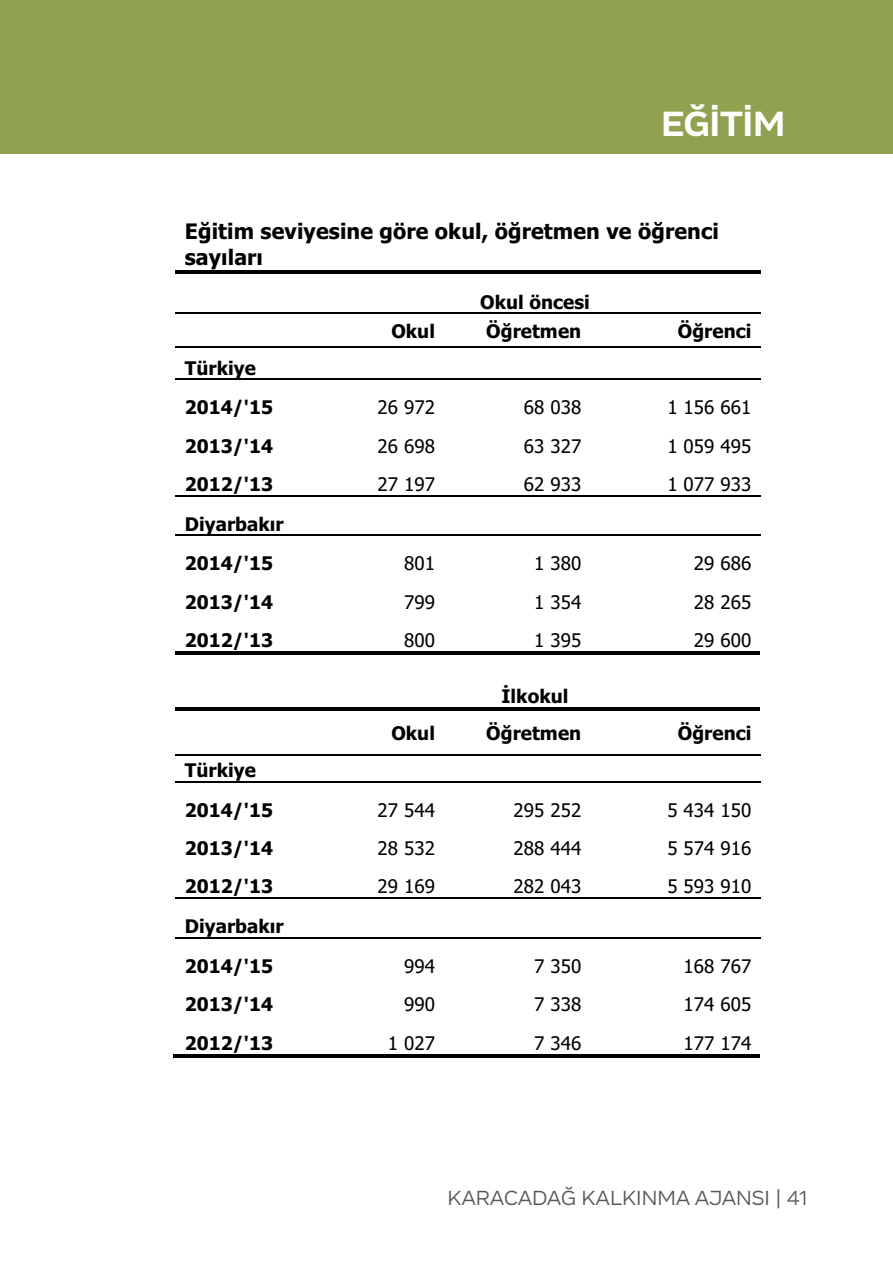
<style>
.page{position:relative;width:893px;height:1276px;background:#fff}
.page>*{position:absolute;margin:0;border:0;box-sizing:border-box;transform-origin:0 0}
.t1{font:700 36px "Vito";color:#fff}
.t2{font:700 21.3px/25.8px "Tahoma";letter-spacing:.005em;color:#000}
.t3{font:21px "Vito";color:#575756}
.t4{font:700 18.9px/39.6px "Tahoma";letter-spacing:.005em;color:#000}
.t5{font:18.9px "Tahoma";letter-spacing:.005em;color:#000}
</style>
<div class="page">
<div style="left:0;top:0;width:892px;height:154px;background:#90a250"></div>
<hr style="left:175px;top:270px;width:108px;height:4px;background:#000">
<svg style="left:283px;top:270px;width:4px;height:4px"></svg>
<hr style="left:287px;top:270px;width:22px;height:4px;background:#000">
<svg style="left:309px;top:270px;width:4px;height:4px"></svg>
<hr style="left:313px;top:270px;width:447px;height:4px;background:#000">
<hr style="left:175px;top:312px;width:108px;height:2px;background:#000">
<hr style="left:285px;top:312px;width:24px;height:2px;background:#000">
<hr style="left:311px;top:312px;width:134px;height:2px;background:#000">
<hr style="left:446px;top:312px;width:144px;height:2px;background:#000">
<hr style="left:592px;top:312px;width:168px;height:2px;background:#000">
<hr style="left:175px;top:347px;width:108px;height:1px;background:#000">
<svg style="left:283px;top:347px;width:28px;height:1px"></svg>
<hr style="left:311px;top:347px;width:134px;height:1px;background:#000">
<hr style="left:446px;top:347px;width:144px;height:1px;background:#000">
<hr style="left:592px;top:347px;width:168px;height:1px;background:#000">
<hr style="left:175px;top:378px;width:108px;height:2px;background:#000">
<hr style="left:285px;top:378px;width:24px;height:2px;background:#000">
<hr style="left:311px;top:378px;width:134px;height:2px;background:#000">
<hr style="left:446px;top:378px;width:144px;height:2px;background:#000">
<hr style="left:592px;top:378px;width:168px;height:2px;background:#000">
<hr style="left:175px;top:495px;width:108px;height:1px;background:#000">
<svg style="left:283px;top:495px;width:28px;height:1px"></svg>
<hr style="left:311px;top:495px;width:134px;height:1px;background:#000">
<hr style="left:446px;top:495px;width:144px;height:1px;background:#000">
<hr style="left:592px;top:495px;width:168px;height:1px;background:#000">
<hr style="left:175px;top:535px;width:108px;height:1px;background:#000">
<svg style="left:283px;top:535px;width:28px;height:1px"></svg>
<hr style="left:311px;top:535px;width:134px;height:1px;background:#000">
<hr style="left:446px;top:535px;width:144px;height:1px;background:#000">
<hr style="left:592px;top:535px;width:168px;height:1px;background:#000">
<hr style="left:175px;top:651px;width:108px;height:4px;background:#000">
<svg style="left:283px;top:651px;width:4px;height:4px"></svg>
<hr style="left:287px;top:651px;width:22px;height:4px;background:#000">
<svg style="left:309px;top:651px;width:4px;height:4px"></svg>
<hr style="left:313px;top:651px;width:132px;height:4px;background:#000">
<svg style="left:445px;top:651px;width:4px;height:4px"></svg>
<hr style="left:449px;top:651px;width:141px;height:4px;background:#000">
<svg style="left:590px;top:651px;width:4px;height:4px"></svg>
<hr style="left:594px;top:651px;width:166px;height:4px;background:#000">
<hr style="left:175px;top:707px;width:108px;height:4px;background:#000">
<svg style="left:283px;top:707px;width:4px;height:4px"></svg>
<hr style="left:287px;top:707px;width:22px;height:4px;background:#000">
<svg style="left:309px;top:707px;width:4px;height:4px"></svg>
<hr style="left:313px;top:707px;width:132px;height:4px;background:#000">
<svg style="left:445px;top:707px;width:4px;height:4px"></svg>
<hr style="left:449px;top:707px;width:141px;height:4px;background:#000">
<svg style="left:590px;top:707px;width:4px;height:4px"></svg>
<hr style="left:594px;top:707px;width:166px;height:4px;background:#000">
<hr style="left:175px;top:754px;width:108px;height:1px;background:#000">
<svg style="left:283px;top:754px;width:28px;height:1px"></svg>
<hr style="left:311px;top:754px;width:134px;height:1px;background:#000">
<hr style="left:446px;top:754px;width:144px;height:1px;background:#000">
<hr style="left:592px;top:754px;width:168px;height:1px;background:#000">
<hr style="left:175px;top:781px;width:108px;height:1px;background:#000">
<svg style="left:283px;top:781px;width:28px;height:1px"></svg>
<hr style="left:311px;top:781px;width:134px;height:1px;background:#000">
<hr style="left:446px;top:781px;width:144px;height:1px;background:#000">
<hr style="left:592px;top:781px;width:168px;height:1px;background:#000">
<hr style="left:175px;top:897px;width:108px;height:1px;background:#000">
<svg style="left:283px;top:897px;width:28px;height:1px"></svg>
<hr style="left:311px;top:897px;width:134px;height:1px;background:#000">
<hr style="left:446px;top:897px;width:144px;height:1px;background:#000">
<hr style="left:592px;top:897px;width:168px;height:1px;background:#000">
<hr style="left:175px;top:937px;width:108px;height:1px;background:#000">
<svg style="left:283px;top:937px;width:28px;height:1px"></svg>
<hr style="left:311px;top:937px;width:134px;height:1px;background:#000">
<hr style="left:446px;top:937px;width:144px;height:1px;background:#000">
<hr style="left:592px;top:937px;width:168px;height:1px;background:#000">
<hr style="left:173px;top:1054px;width:110px;height:4px;background:#000">
<hr style="left:285px;top:1054px;width:24px;height:4px;background:#000">
<hr style="left:311px;top:1054px;width:134px;height:4px;background:#000">
<hr style="left:447px;top:1054px;width:143px;height:4px;background:#000">
<hr style="left:592px;top:1054px;width:168px;height:4px;background:#000">
<h1 class="t1" style="left:661px;top:101px;width:125px">EĞİTİM</h1>
<p class="t2" style="left:185px;top:219px;width:536px">Eğitim seviyesine göre okul, öğretmen ve öğrenci sayıları</p>
<p class="t4" style="left:480px;top:283px;width:111px">Okul öncesi</p>
<p class="t4" style="left:391px;top:312px;width:45px">Okul</p>
<p class="t4" style="left:486px;top:312px;width:96px">Öğretmen</p>
<p class="t4" style="left:678px;top:312px;width:75px">Öğrenci</p>
<p class="t4" style="left:185px;top:349px;width:90px">Türkiye<br>2014/'15</p>
<p class="t5" style="left:378px;top:395px;width:59px">26 972</p>
<p class="t5" style="left:524px;top:395px;width:59px">68 038</p>
<p class="t5" style="left:667px;top:395px;width:85px">1 156 661</p>
<p class="t4" style="left:185px;top:426px;width:90px">2013/'14</p>
<p class="t5" style="left:378px;top:433px;width:59px">26 698</p>
<p class="t5" style="left:524px;top:433px;width:59px">63 327</p>
<p class="t5" style="left:667px;top:433px;width:85px">1 059 495</p>
<p class="t4" style="left:185px;top:465px;width:90px">2012/'13</p>
<p class="t5" style="left:378px;top:472px;width:59px">27 197</p>
<p class="t5" style="left:524px;top:472px;width:59px">62 933</p>
<p class="t5" style="left:667px;top:472px;width:85px">1 077 933</p>
<p class="t4" style="left:185px;top:505px;width:100px">Diyarbakır<br>2014/'15</p>
<p class="t5" style="left:404px;top:551px;width:32px">801</p>
<p class="t5" style="left:534px;top:551px;width:49px">1 380</p>
<p class="t5" style="left:694px;top:551px;width:59px">29 686</p>
<p class="t4" style="left:185px;top:583px;width:90px">2013/'14</p>
<p class="t5" style="left:404px;top:589px;width:32px">799</p>
<p class="t5" style="left:534px;top:589px;width:49px">1 354</p>
<p class="t5" style="left:694px;top:589px;width:59px">28 265</p>
<p class="t4" style="left:185px;top:621px;width:90px">2012/'13</p>
<p class="t5" style="left:404px;top:627px;width:32px">800</p>
<p class="t5" style="left:534px;top:627px;width:49px">1 395</p>
<p class="t5" style="left:694px;top:627px;width:59px">29 600</p>
<p class="t4" style="left:501px;top:677px;width:69px">İlkokul</p>
<p class="t4" style="left:391px;top:714px;width:45px">Okul</p>
<p class="t4" style="left:486px;top:714px;width:96px">Öğretmen</p>
<p class="t4" style="left:678px;top:714px;width:75px">Öğrenci</p>
<p class="t4" style="left:185px;top:751px;width:90px">Türkiye<br>2014/'15</p>
<p class="t5" style="left:378px;top:797px;width:59px">27 544</p>
<p class="t5" style="left:513px;top:797px;width:69px">295 252</p>
<p class="t5" style="left:667px;top:797px;width:85px">5 434 150</p>
<p class="t4" style="left:185px;top:829px;width:90px">2013/'14</p>
<p class="t5" style="left:378px;top:835px;width:59px">28 532</p>
<p class="t5" style="left:513px;top:835px;width:69px">288 444</p>
<p class="t5" style="left:667px;top:835px;width:85px">5 574 916</p>
<p class="t4" style="left:185px;top:867px;width:90px">2012/'13</p>
<p class="t5" style="left:378px;top:873px;width:59px">29 169</p>
<p class="t5" style="left:513px;top:873px;width:69px">282 043</p>
<p class="t5" style="left:667px;top:873px;width:85px">5 593 910</p>
<p class="t4" style="left:185px;top:907px;width:100px">Diyarbakır<br>2014/'15</p>
<p class="t5" style="left:404px;top:953px;width:32px">994</p>
<p class="t5" style="left:534px;top:953px;width:49px">7 350</p>
<p class="t5" style="left:684px;top:953px;width:69px">168 767</p>
<p class="t4" style="left:185px;top:985px;width:90px">2013/'14</p>
<p class="t5" style="left:404px;top:991px;width:32px">990</p>
<p class="t5" style="left:534px;top:991px;width:49px">7 338</p>
<p class="t5" style="left:684px;top:991px;width:69px">174 605</p>
<p class="t4" style="left:185px;top:1023px;width:90px">2012/'13</p>
<p class="t5" style="left:388px;top:1030px;width:49px">1 027</p>
<p class="t5" style="left:534px;top:1030px;width:49px">7 346</p>
<p class="t5" style="left:684px;top:1030px;width:69px">177 174</p>
<p class="t3" style="left:447px;top:1185px;width:362px">KARACADAĞ KALKINMA AJANSI | 41</p>
</div>
